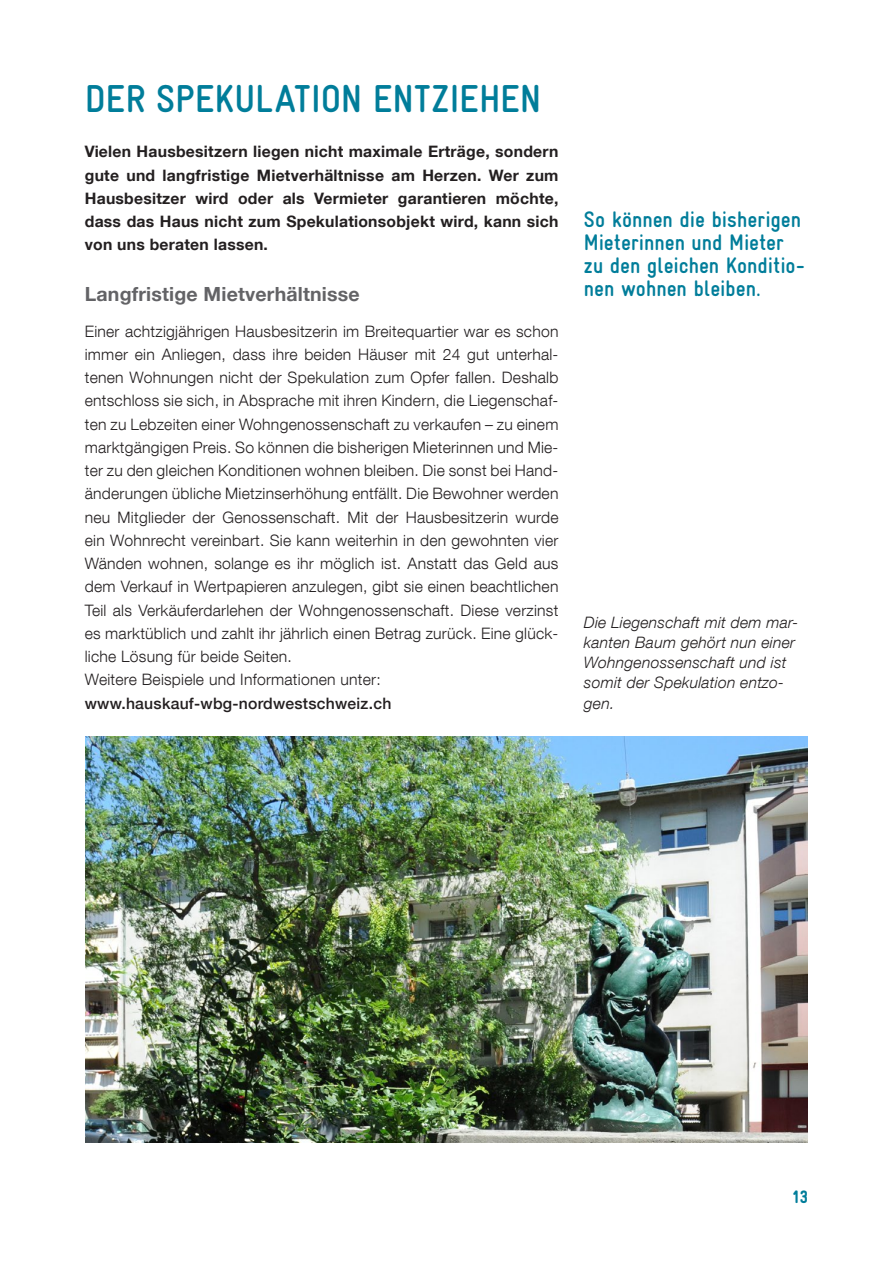
<style>
.page{position:relative;width:893px;height:1263px;background:#fff}
.page>*{position:absolute;margin:0;border:0;box-sizing:border-box;transform-origin:0 0}
._03_Titel_grün_versa{font:39px "Gravur Condensed Bold CE";letter-spacing:.005em;color:#007d9a}
._01_WBG_Body_Zwische{font:22.5px/23.2px "Gravur Condensed Bold CE";color:#007d9a}
._03_WBG_Abschnitte{font:700 19.5px "Helvetica Neue";letter-spacing:.01em;color:#636366}
.t1{font:18px "Gravur Condensed Black CE";color:#007d9a}
._01_WBG_Body{font:300 15.75px/23.2px "Helvetica Neue LT Com";letter-spacing:.015em;color:#231f20;text-align:justify}
._01_WBG_Lead_schwarz{font:700 15.75px/23.2px "Helvetica Neue LT Com";letter-spacing:.015em;color:#231f20;text-align:justify}
._01_WBG_Body_links_k{font:italic 300 15.75px/20.2px "Helvetica Neue LT Com";letter-spacing:.015em;color:#231f20}
._01_WBG_Body-2{font:500 15.75px "Helvetica Neue LT Com";letter-spacing:.015em;color:#231f20}
</style>
<div class="page">
<img style="left:85px;top:737px;width:723px;height:405px">
<p class="_03_Titel_grün_versa" style="left:85px;top:77px;width:458px">DER SPEKULATION ENTZIEHEN</p>
<p class="_01_WBG_Lead_schwarz" style="left:85px;top:140px;width:475px">Vielen Hausbesitzern liegen nicht maximale Erträge, sondern gute und langfristige Mietverhältnisse am Herzen. Wer zum Hausbesitzer wird oder als Vermieter garantieren möchte, dass das Haus nicht zum Spekulationsobjekt wird, kann sich von uns beraten lassen.</p>
<p class="_03_WBG_Abschnitte" style="left:85px;top:278px;width:276px">Langfristige Mietverhältnisse</p>
<p class="_01_WBG_Body" style="left:85px;top:319px;width:475px">Einer achtzigjährigen Hausbesitzerin im Breitequartier war es schon immer ein Anliegen, dass ihre beiden Häuser mit 24 gut unterhal&shy;tenen Wohnungen nicht der Spekulation zum Opfer fallen. Deshalb entschloss sie sich, in Absprache mit ihren Kindern, die Liegenschaf&shy;ten zu Lebzeiten einer Wohngenossenschaft zu verkaufen – zu einem marktgängigen Preis. So können die bisherigen Mieterinnen und Mie&shy;ter zu den gleichen Konditionen wohnen bleiben. Die sonst bei Hand&shy;änderungen übliche Mietzinserhöhung entfällt. Die Bewohner werden neu Mitglieder der Genossenschaft. Mit der Hausbesitzerin wurde ein Wohnrecht vereinbart. Sie kann weiterhin in den gewohnten vier Wänden wohnen, solange es ihr möglich ist. Anstatt das Geld aus dem Verkauf in Wertpapieren anzulegen, gibt sie einen beachtlichen Teil als Verkäuferdarlehen der Wohngenossenschaft. Diese verzinst es marktüblich und zahlt ihr jährlich einen Betrag zurück. Eine glück&shy;liche Lösung für beide Seiten.</p>
<p class="_01_WBG_Body" style="left:85px;top:668px;width:297px">Weitere Beispiele und Informationen unter:</p>
<p class="_01_WBG_Body-2" style="left:85px;top:693px;width:308px">www.hauskauf-wbg-nordwestschweiz.ch</p>
<p class="_01_WBG_Body_Zwische" style="left:584px;top:207px;width:222px">So können die bisherigen<br>Mieterinnen und Mieter zu den gleichen Konditio&shy;nen wohnen bleiben.</p>
<p class="_01_WBG_Body_links_k" style="left:584px;top:611px;width:216px">Die Liegenschaft mit dem mar&shy;kanten Baum gehört nun einer<br>Wohngenossenschaft und ist somit der Spekulation entzo&shy;gen.</p>
<p class="t1" style="left:792px;top:1186px;width:17px">13</p>
</div>
